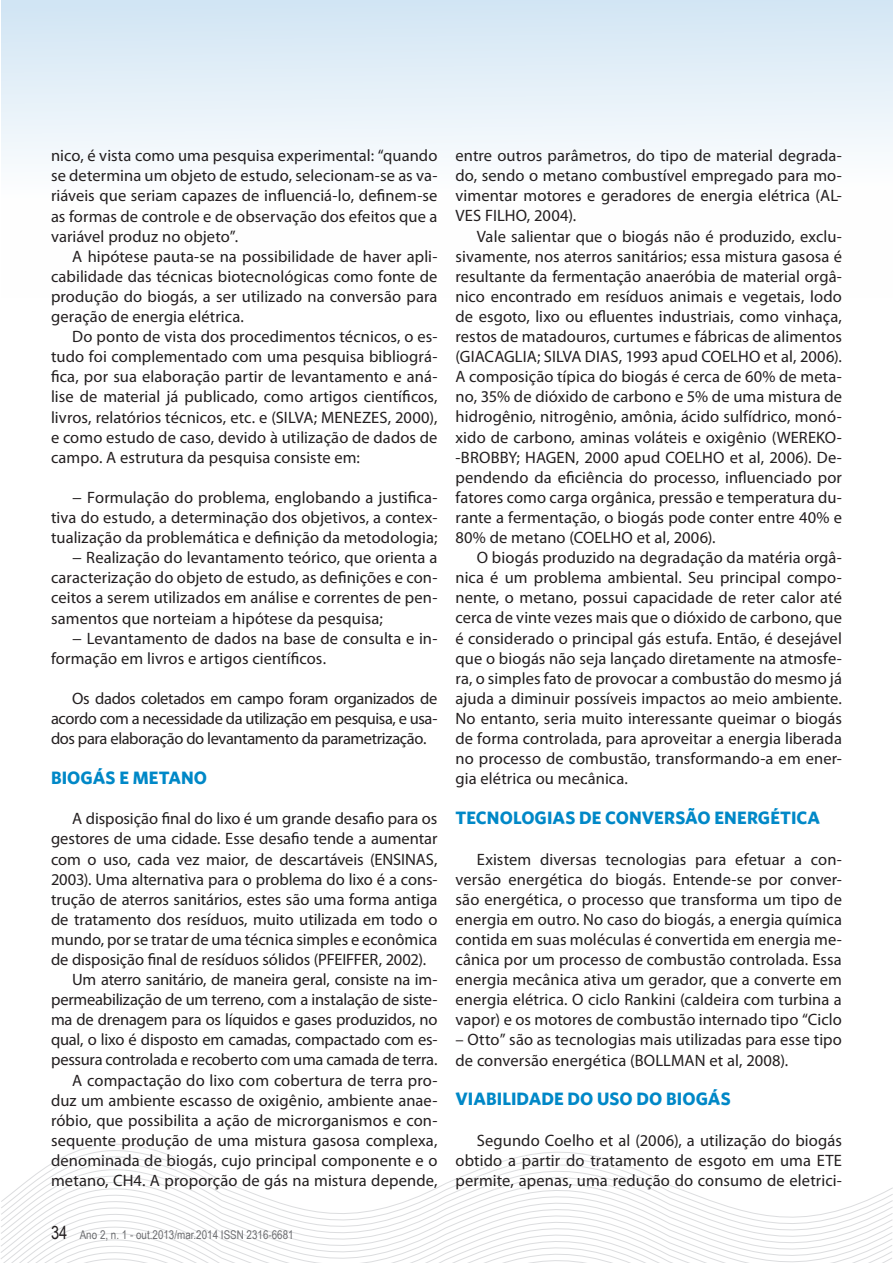
<style>
.page{position:relative;width:893px;height:1263px;background:#fff}
.page>*{position:absolute;margin:0;border:0;box-sizing:border-box;transform-origin:0 0}
.t1{font:700 18px "Whitney";color:#0088c7}
.t2{font:16.5px/20.1px "Myriad Pro";letter-spacing:.005em;color:#231f20;text-align:justify}
.t3{font:16.5px "Myriad Pro";letter-spacing:-.015em;color:#231f20}
.t4{font:12px "Arial Narrow";color:#6c6d70}
.s1{font-size:18px;color:#231f20}
</style>
<div class="page">
<svg style="left:40px;top:1164px;width:601px;height:7px"></svg>
<svg style="left:32px;top:1171px;width:622px;height:6px"></svg>
<svg style="left:23px;top:1177px;width:645px;height:7px"></svg>
<svg style="left:15px;top:1184px;width:878px;height:6px"></svg>
<svg style="left:8px;top:1190px;width:885px;height:6px"></svg>
<svg style="left:1px;top:1196px;width:892px;height:37px"></svg>
<svg style="left:1px;top:1203px;width:891px;height:6px"></svg>
<svg style="left:1px;top:1209px;width:891px;height:6px"></svg>
<svg style="left:1px;top:1215px;width:891px;height:48px"></svg>
<div style="left:1px;top:0;width:891px;height:298px;background:linear-gradient(to bottom,#d7e8f5,#fff)"></div>
<p class="t2" style="left:51px;top:145px;width:388px">nico, é vista como uma pesquisa experimental: “quando se determina um objeto de estudo, selecionam-se as va&shy;riáveis que seriam capazes de influenciá-lo, definem-se as formas de controle e de observação dos efeitos que a variável produz no objeto”.</p>
<p class="t2" style="left:51px;top:246px;width:388px;text-indent:21px">A hipótese pauta-se na possibilidade de haver apli&shy;cabilidade das técnicas biotecnológicas como fonte de produção do biogás, a ser utilizado na conversão para geração de energia elétrica.</p>
<p class="t2" style="left:51px;top:326px;width:388px;text-indent:21px">Do ponto de vista dos procedimentos técnicos, o es&shy;tudo foi complementado com uma pesquisa bibliográ&shy;fica, por sua elaboração partir de levantamento e aná&shy;lise de material já publicado, como artigos científicos, livros, relatórios técnicos, etc. e (SILVA; MENEZES, 2000), e como estudo de caso, devido à utilização de dados de campo. A estrutura da pesquisa consiste em:</p>
<p class="t2" style="left:72px;top:487px;width:367px">− Formulação do problema, englobando a justifica-</p>
<p class="t2" style="left:51px;top:507px;width:388px">tiva do estudo, a determinação dos objetivos, a contex-</p>
<p class="t2" style="left:51px;top:527px;width:388px">tualização da problemática e definição da metodologia;</p>
<p class="t2" style="left:72px;top:547px;width:367px">− Realização do levantamento teórico, que orienta a</p>
<p class="t2" style="left:51px;top:567px;width:388px">caracterização do objeto de estudo, as definições e con-</p>
<p class="t2" style="left:51px;top:587px;width:388px">ceitos a serem utilizados em análise e correntes de pen-</p>
<p class="t2" style="left:51px;top:608px;width:333px">samentos que norteiam a hipótese da pesquisa;</p>
<p class="t2" style="left:72px;top:628px;width:367px">− Levantamento de dados na base de consulta e in-</p>
<p class="t2" style="left:51px;top:648px;width:277px">formação em livros e artigos científicos.</p>
<p class="t2" style="left:51px;top:688px;width:388px;text-indent:21px">Os dados coletados em campo foram organizados de acordo com a necessidade da utilização em pesquisa, e usa&shy;dos para elaboração do levantamento da parametrização.</p>
<p class="t1" style="left:51px;top:767px;width:157px">BIOGÁS E METANO</p>
<p class="t2" style="left:72px;top:808px;width:367px">A disposição final do lixo é um grande desafio para os</p>
<p class="t2" style="left:51px;top:828px;width:388px">gestores de uma cidade. Esse desafio tende a aumentar</p>
<p class="t2" style="left:51px;top:849px;width:388px">com o uso, cada vez maior, de descartáveis (ENSINAS,</p>
<p class="t2" style="left:51px;top:869px;width:388px">2003). Uma alternativa para o problema do lixo é a cons-</p>
<p class="t2" style="left:51px;top:889px;width:388px">trução de aterros sanitários, estes são uma forma antiga</p>
<p class="t2" style="left:51px;top:909px;width:388px">de tratamento dos resíduos, muito utilizada em todo o</p>
<p class="t2" style="left:51px;top:929px;width:388px">mundo, por se tratar de uma técnica simples e econômica</p>
<p class="t2" style="left:51px;top:949px;width:377px">de disposição final de resíduos sólidos (PFEIFFER, 2002).</p>
<p class="t3" style="left:72px;top:969px;width:367px">Um aterro sanitário, de maneira geral, consiste na im-</p>
<p class="t3" style="left:51px;top:989px;width:388px">permeabilização de um terreno, com a instalação de siste-</p>
<p class="t3" style="left:51px;top:1009px;width:388px">ma de drenagem para os líquidos e gases produzidos, no</p>
<p class="t3" style="left:51px;top:1030px;width:388px">qual, o lixo é disposto em camadas, compactado com es-</p>
<p class="t3" style="left:51px;top:1050px;width:388px">pessura controlada e recoberto com uma camada de terra.</p>
<p class="t2" style="left:72px;top:1070px;width:367px">A compactação do lixo com cobertura de terra pro-</p>
<p class="t2" style="left:51px;top:1090px;width:388px">duz um ambiente escasso de oxigênio, ambiente anae-</p>
<p class="t2" style="left:51px;top:1110px;width:388px">róbio, que possibilita a ação de microrganismos e con-</p>
<p class="t2" style="left:51px;top:1130px;width:388px">sequente produção de uma mistura gasosa complexa,</p>
<p class="t2" style="left:51px;top:1150px;width:388px">denominada de biogás, cujo principal componente e o</p>
<p class="t2" style="left:51px;top:1170px;width:388px">metano, CH4. A proporção de gás na mistura depende,</p>
<p class="t4" style="left:51px;top:1225px;width:244px"><span class="s1">34</span> Ano 2, n. 1 - out.2013/mar.2014 ISSN 2316-6681</p>
<p class="t2" style="left:455px;top:145px;width:388px">entre outros parâmetros, do tipo de material degrada&shy;do, sendo o metano combustível empregado para mo&shy;vimentar motores e geradores de energia elétrica (AL-VES FILHO, 2004).</p>
<p class="t2" style="left:455px;top:226px;width:388px;text-indent:21px">Vale salientar que o biogás não é produzido, exclu&shy;sivamente, nos aterros sanitários; essa mistura gasosa é resultante da fermentação anaeróbia de material orgâ&shy;nico encontrado em resíduos animais e vegetais, lodo de esgoto, lixo ou efluentes industriais, como vinhaça, restos de matadouros, curtumes e fábricas de alimentos (GIACAGLIA; SILVA DIAS, 1993 apud COELHO et al, 2006).<br>A composição típica do biogás é cerca de 60% de meta&shy;no, 35% de dióxido de carbono e 5% de uma mistura de hidrogênio, nitrogênio, amônia, ácido sulfídrico, monó&shy;xido de carbono, aminas voláteis e oxigênio (WEREKO--BROBBY; HAGEN, 2000 apud COELHO et al, 2006). De&shy;pendendo da eficiência do processo, influenciado por fatores como carga orgânica, pressão e temperatura du&shy;rante a fermentação, o biogás pode conter entre 40% e 80% de metano (COELHO et al, 2006).</p>
<p class="t2" style="left:455px;top:547px;width:388px;text-indent:21px">O biogás produzido na degradação da matéria orgâ&shy;nica é um problema ambiental. Seu principal compo&shy;nente, o metano, possui capacidade de reter calor até cerca de vinte vezes mais que o dióxido de carbono, que é considerado o principal gás estufa. Então, é desejável que o biogás não seja lançado diretamente na atmosfe&shy;ra, o simples fato de provocar a combustão do mesmo já ajuda a diminuir possíveis impactos ao meio ambiente.<br>No entanto, seria muito interessante queimar o biogás de forma controlada, para aproveitar a energia liberada no processo de combustão, transformando-a em ener&shy;gia elétrica ou mecânica.</p>
<p class="t1" style="left:455px;top:807px;width:366px">TECNOLOGIAS DE CONVERSÃO ENERGÉTICA</p>
<p class="t2" style="left:455px;top:849px;width:388px;text-indent:21px">Existem diversas tecnologias para efetuar a con&shy;versão energética do biogás. Entende-se por conver&shy;são energética, o processo que transforma um tipo de energia em outro. No caso do biogás, a energia química contida em suas moléculas é convertida em energia me&shy;cânica por um processo de combustão controlada. Essa energia mecânica ativa um gerador, que a converte em energia elétrica. O ciclo Rankini (caldeira com turbina a vapor) e os motores de combustão internado tipo “Ciclo</p>
<p class="t2" style="left:455px;top:1029px;width:388px">– Otto” são as tecnologias mais utilizadas para esse tipo de conversão energética (BOLLMAN et al, 2008).</p>
<p class="t1" style="left:455px;top:1088px;width:277px">VIABILIDADE DO USO DO BIOGÁS</p>
<p class="t2" style="left:455px;top:1130px;width:388px;text-indent:21px">Segundo Coelho et al (2006), a utilização do biogás obtido a partir do tratamento de esgoto em uma ETE permite, apenas, uma redução do consumo de eletrici-</p>
</div>
